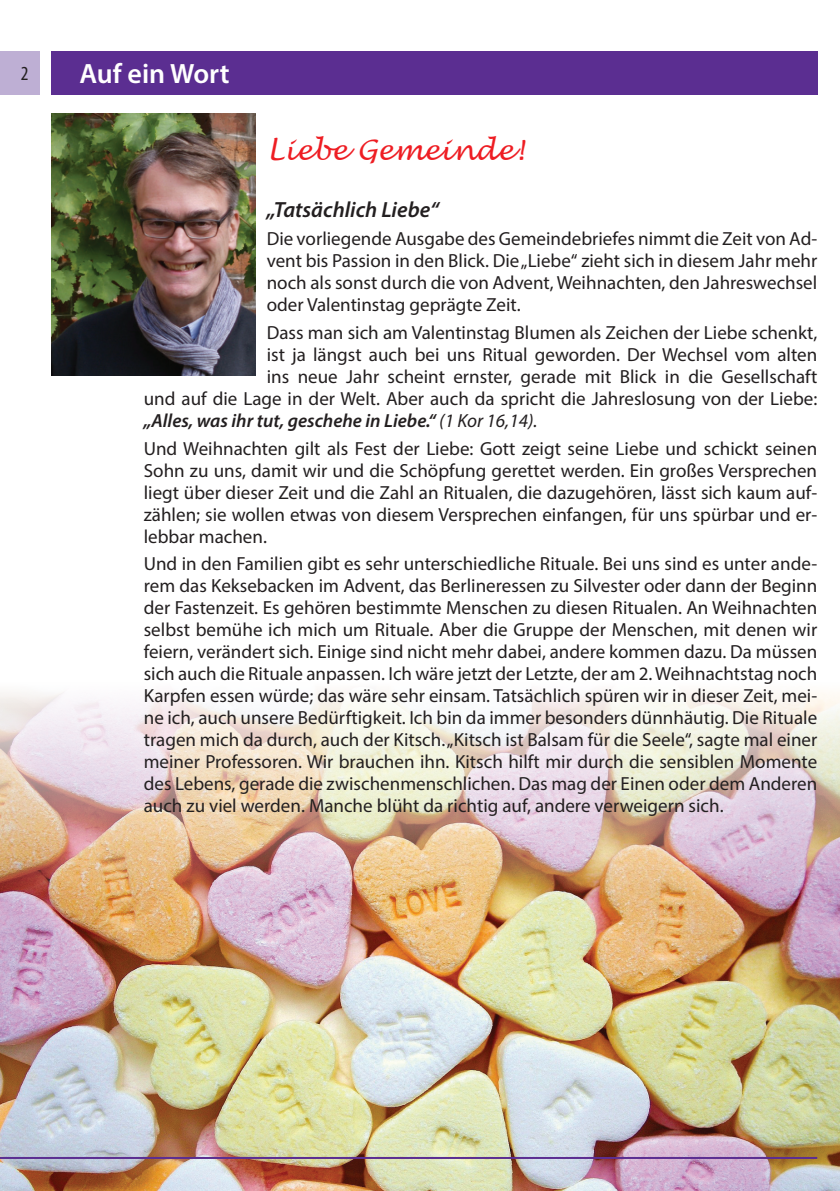
<style>
.page{position:relative;width:840px;height:1191px;background:#fff}
.page>*{position:absolute;margin:0;border:0;box-sizing:border-box;transform-origin:0 0}
.t1{font:italic 28px "Lucida Handwriting";color:#ee1d23}
.t2{font:600 28px "Myriad Pro";color:#fff}
.t3{font:italic 600 22px "Myriad Pro";color:#231f20}
.t4{font:condensed 20px "Myriad Pro";color:#231f20}
.t5{font:19px/22px "Myriad Pro";color:#231f20;text-align:justify}
.t6{font:italic 600 19px "Myriad Pro";color:#231f20}
.s1{font-weight:400}
</style>
<div class="page">
<img style="left:0;top:691px;width:839px;height:500px">
<div style="left:51px;top:51px;width:765px;height:43px;background:#5b2e91"></div>
<hr style="left:0;top:1157px;width:816px;height:2px;background:#5b2e91">
<div style="left:0;top:51px;width:40px;height:43px;background:#beafd4"></div>
<img style="left:51px;top:113px;width:204px;height:262px">
<p class="t4" style="left:21px;top:62px;width:9px">2</p>
<h1 class="t2" style="left:79px;top:56px;width:151px">Auf ein Wort</h1>
<h1 class="t1" style="left:266px;top:133px;width:259px">Liebe Gemeinde!</h1>
<p class="t3" style="left:266px;top:196px;width:174px">„Tatsächlich Liebe“</p>
<p class="t5" style="left:266px;top:227px;width:552px">Die vorliegende Ausgabe des Gemeindebriefes nimmt die Zeit von Ad&shy;vent bis Passion in den Blick. Die „Liebe“ zieht sich in diesem Jahr mehr noch als sonst durch die von Advent, Weihnachten, den Jahreswechsel oder Valentinstag geprägte Zeit.</p>
<p class="t5" style="left:266px;top:321px;width:551px">Dass man sich am Valentinstag Blumen als Zeichen der Liebe schenkt,</p>
<p class="t5" style="left:266px;top:343px;width:551px">ist ja längst auch bei uns Ritual geworden. Der Wechsel vom alten</p>
<p class="t5" style="left:266px;top:365px;width:551px">ins neue Jahr scheint ernster, gerade mit Blick in die Gesellschaft</p>
<p class="t5" style="left:144px;top:387px;width:674px">und auf die Lage in der Welt. Aber auch da spricht die Jahreslosung von der Liebe:</p>
<p class="t6" style="left:144px;top:408px;width:395px">„Alles, was ihr tut, geschehe in Liebe.“ <span class="s1">(1 Kor 16,14).</span></p>
<p class="t5" style="left:144px;top:437px;width:674px">Und Weihnachten gilt als Fest der Liebe: Gott zeigt seine Liebe und schickt seinen Sohn zu uns, damit wir und die Schöpfung gerettet werden. Ein großes Versprechen liegt über dieser Zeit und die Zahl an Ritualen, die dazugehören, lässt sich kaum auf&shy;zählen; sie wollen etwas von diesem Versprechen einfangen, für uns spürbar und er&shy;lebbar machen.</p>
<p class="t5" style="left:144px;top:552px;width:674px">Und in den Familien gibt es sehr unterschiedliche Rituale. Bei uns sind es unter ande&shy;rem das Keksebacken im Advent, das Berlineressen zu Silvester oder dann der Beginn der Fastenzeit. Es gehören bestimmte Menschen zu diesen Ritualen. An Weihnachten selbst bemühe ich mich um Rituale. Aber die Gruppe der Menschen, mit denen wir feiern, verändert sich. Einige sind nicht mehr dabei, andere kommen dazu. Da müssen sich auch die Rituale anpassen. Ich wäre jetzt der Letzte, der am 2. Weihnachtstag noch Karpfen essen würde; das wäre sehr einsam. Tatsächlich spüren wir in dieser Zeit, mei&shy;ne ich, auch unsere Bedürftigkeit. Ich bin da immer besonders dünnhäutig. Die Rituale tragen mich da durch, auch der Kitsch. „Kitsch ist Balsam für die Seele“, sagte mal einer meiner Professoren. Wir brauchen ihn. Kitsch hilft mir durch die sensiblen Momente des Lebens, gerade die zwischenmenschlichen. Das mag der Einen oder dem Anderen auch zu viel werden. Manche blüht da richtig auf, andere verweigern sich.</p>
</div>
